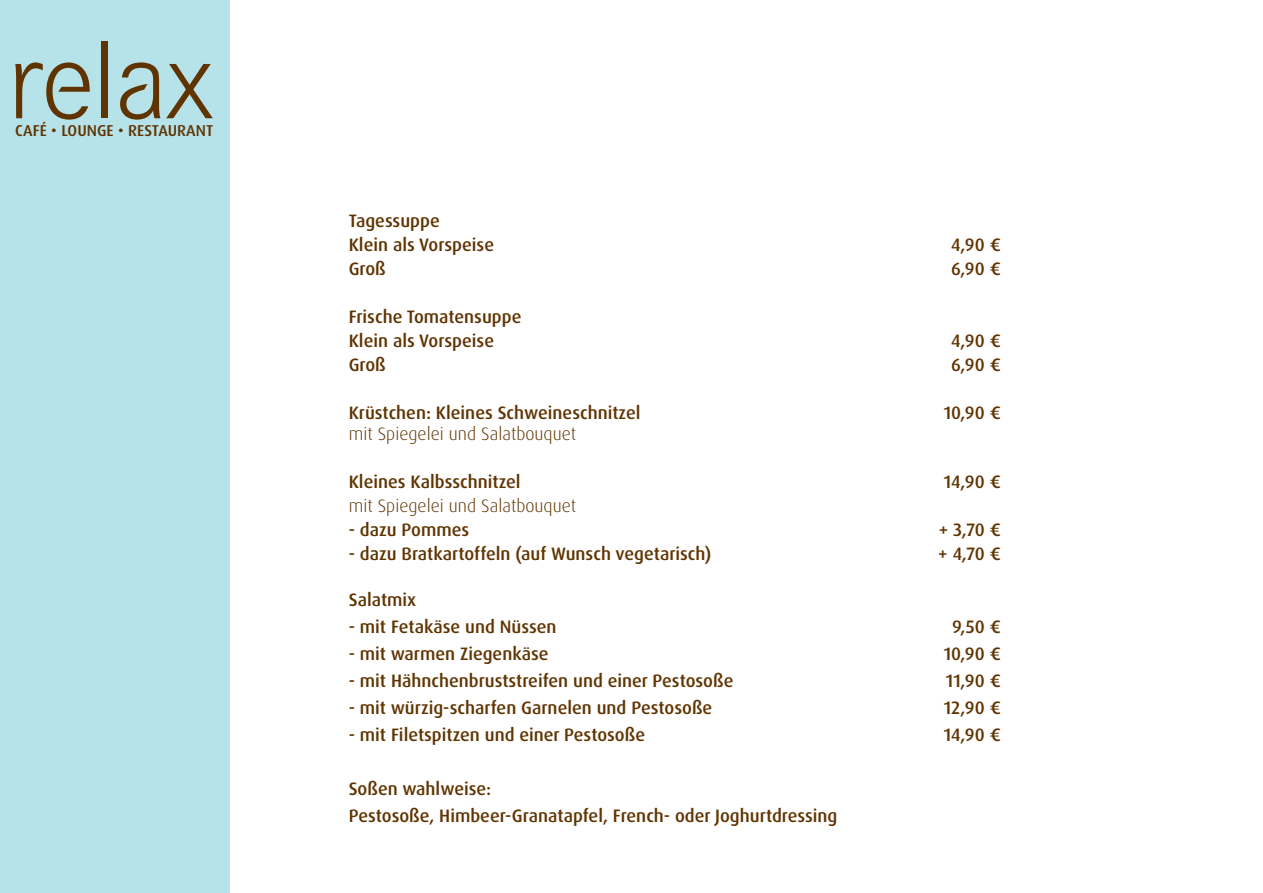
<style>
.page{position:relative;width:1263px;height:893px;background:#fff}
.page>*{position:absolute;margin:0;border:0;box-sizing:border-box;transform-origin:0 0}
.t1{font:500 18px/24px "Dax OT";color:#603400}
.t2{font:300 18px "Dax OT";color:#603400}
.t3{font:500 15.75px "Dax OT";color:#603400}
</style>
<div class="page">
<div style="left:0;top:0;width:230px;height:893px;background:#b6e2ea"></div>
<svg style="left:15px;top:62px;width:75px;height:58px"></svg>
<div style="left:102px;top:41px;width:6px;height:77px;background:#603400"></div>
<svg style="left:120px;top:62px;width:40px;height:58px"></svg>
<svg style="left:166px;top:64px;width:47px;height:54px"></svg>
<p class="t3" style="left:15px;top:120px;width:199px">CAFÉ • LOUNGE • RESTAURANT</p>
<p class="t1" style="left:349px;top:209px;width:147px">Tagessuppe<br>Klein als Vorspeise</p>
<p class="t1" style="left:951px;top:233px;width:51px">4,90 €</p>
<p class="t1" style="left:349px;top:257px;width:39px">Groß</p>
<p class="t1" style="left:951px;top:257px;width:52px">6,90 €</p>
<p class="t1" style="left:349px;top:305px;width:174px">Frische Tomatensuppe<br>Klein als Vorspeise</p>
<p class="t1" style="left:951px;top:329px;width:51px">4,90 €</p>
<p class="t1" style="left:349px;top:353px;width:39px">Groß</p>
<p class="t1" style="left:951px;top:353px;width:52px">6,90 €</p>
<p class="t1" style="left:349px;top:401px;width:293px">Krüstchen: Kleines Schweineschnitzel</p>
<p class="t1" style="left:944px;top:401px;width:59px">10,90 €</p>
<p class="t2" style="left:349px;top:423px;width:229px">mit Spiegelei und Salatbouquet</p>
<p class="t1" style="left:349px;top:470px;width:173px">Kleines Kalbsschnitzel</p>
<p class="t1" style="left:944px;top:470px;width:59px">14,90 €</p>
<p class="t2" style="left:349px;top:495px;width:229px">mit Spiegelei und Salatbouquet</p>
<p class="t1" style="left:349px;top:518px;width:122px">- dazu Pommes</p>
<p class="t1" style="left:939px;top:518px;width:64px">+ 3,70 €</p>
<p class="t1" style="left:349px;top:542px;width:364px">- dazu Bratkartoffeln (auf Wunsch vegetarisch)</p>
<p class="t1" style="left:938px;top:542px;width:64px">+ 4,70 €</p>
<p class="t1" style="left:349px;top:588px;width:69px">Salatmix</p>
<p class="t1" style="left:349px;top:615px;width:209px">- mit Fetakäse und Nüssen</p>
<p class="t1" style="left:952px;top:615px;width:50px">9,50 €</p>
<p class="t1" style="left:349px;top:642px;width:201px">- mit warmen Ziegenkäse</p>
<p class="t1" style="left:944px;top:642px;width:59px">10,90 €</p>
<p class="t1" style="left:349px;top:669px;width:386px">- mit Hähnchenbruststreifen und einer Pestosoße</p>
<p class="t1" style="left:946px;top:669px;width:57px">11,90 €</p>
<p class="t1" style="left:349px;top:696px;width:365px">- mit würzig-scharfen Garnelen und Pestosoße</p>
<p class="t1" style="left:944px;top:696px;width:59px">12,90 €</p>
<p class="t1" style="left:349px;top:723px;width:298px">- mit Filetspitzen und einer Pestosoße</p>
<p class="t1" style="left:944px;top:723px;width:59px">14,90 €</p>
<p class="t1" style="left:349px;top:775px;width:490px;line-height:27px">Soßen wahlweise:<br>Pestosoße, Himbeer-Granatapfel, French- oder Joghurtdressing</p>
</div>
